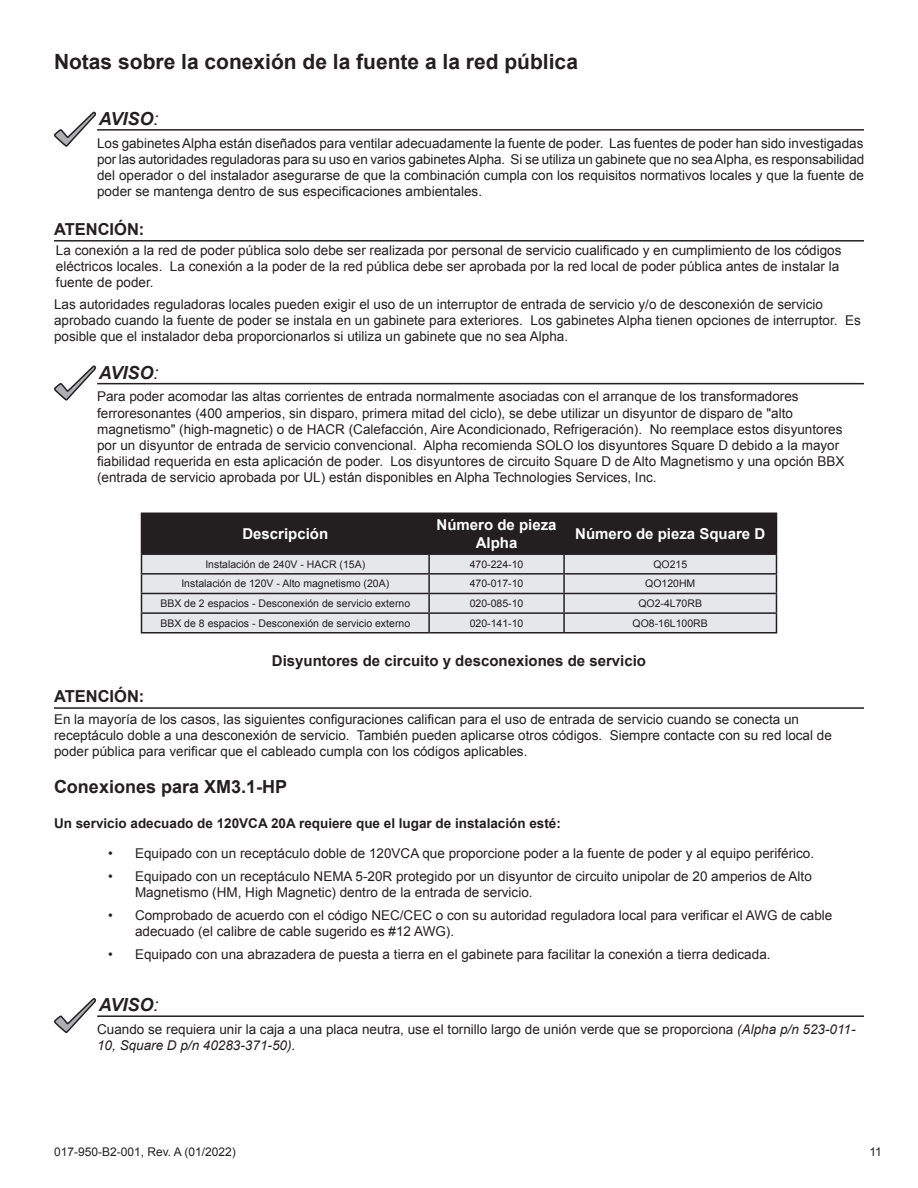
<style>
.page{position:relative;width:918px;height:1188px;background:#fff}
.page>*{position:absolute;margin:0;border:0;box-sizing:border-box;transform-origin:0 0}
.Alpha_X_0{font:700 21px "Arial";color:#231f20}
.t1{font:700 18px "Arial";color:#231f20}
.t2{font:italic 700 18px "Arial";color:#231f20}
.CAUTION{font:700 16.5px "Arial";color:#231f20}
.BodyText{font:700 15px/18px "Arial";color:#fff;text-align:center}
.TableCaption{font:700 15px "Arial";color:#231f20}
.NOTE{font:13.5px/16.2px "Arial";color:#231f20}
.ATTENTION{font:13.5px/16.2px "Arial";color:#231f20}
.t3{font:700 13.5px "Arial";color:#231f20}
.t4{font:12px "Arial";color:#231f20}
.t5{font:10.5px "Arial";color:#231f20}
.s1{font-weight:400}
.s2{font-style:italic}
</style>
<div class="page">
<hr style="left:54px;top:240px;width:810px;height:2px;background:#231f20">
<hr style="left:54px;top:707px;width:810px;height:2px;background:#231f20">
<svg style="left:141px;top:513px;width:636px;height:119px;background:#979698"></svg>
<hr style="left:141px;top:632px;width:288px;height:2px;background:#231f20">
<hr style="left:429px;top:632px;width:135px;height:2px;background:#231f20">
<hr style="left:564px;top:632px;width:213px;height:2px;background:#231f20">
<svg style="left:54px;top:112px;width:43px;height:35px"></svg>
<hr style="left:97px;top:129px;width:767px;height:2px;background:#231f20">
<svg style="left:54px;top:366px;width:44px;height:35px"></svg>
<hr style="left:97px;top:383px;width:767px;height:1px;background:#231f20">
<svg style="left:54px;top:998px;width:42px;height:36px"></svg>
<hr style="left:97px;top:1015px;width:767px;height:2px;background:#231f20">
<p class="Alpha_X_0" style="left:54px;top:48px;width:526px">Notas sobre la conexión de la fuente a la red pública</p>
<p class="t2" style="left:99px;top:106px;width:61px">AVISO<span class="s1">:</span></p>
<p class="NOTE" style="left:97px;top:135px;width:769px;text-align:justify">Los gabinetes Alpha están diseñados para ventilar adecuadamente la fuente de poder. Las fuentes de poder han sido investigadas por las autoridades reguladoras para su uso en varios gabinetes Alpha. Si se utiliza un gabinete que no sea Alpha, es responsabilidad del operador o del instalador asegurarse de que la combinación cumpla con los requisitos normativos locales y que la fuente de poder se mantenga dentro de sus especificaciones ambientales.</p>
<p class="CAUTION" style="left:54px;top:218px;width:92px">ATENCIÓN:</p>
<p class="ATTENTION" style="left:56px;top:242px;width:787px">La conexión a la red de poder pública solo debe ser realizada por personal de servicio cualificado y en cumplimiento de los códigos eléctricos locales. La conexión a la poder de la red pública debe ser aprobada por la red local de poder pública antes de instalar la fuente de poder.</p>
<p class="ATTENTION" style="left:54px;top:296px;width:808px">Las autoridades reguladoras locales pueden exigir el uso de un interruptor de entrada de servicio y/o de desconexión de servicio aprobado cuando la fuente de poder se instala en un gabinete para exteriores. Los gabinetes Alpha tienen opciones de interruptor. Es posible que el instalador deba proporcionarlos si utiliza un gabinete que no sea Alpha.</p>
<p class="t2" style="left:99px;top:360px;width:61px">AVISO<span class="s1">:</span></p>
<p class="NOTE" style="left:97px;top:389px;width:749px">Para poder acomodar las altas corrientes de entrada normalmente asociadas con el arranque de los transformadores ferroresonantes (400 amperios, sin disparo, primera mitad del ciclo), se debe utilizar un disyuntor de disparo de "alto magnetismo" (high-magnetic) o de HACR (Calefacción, Aire Acondicionado, Refrigeración). No reemplace estos disyuntores por un disyuntor de entrada de servicio convencional. Alpha recomienda SOLO los disyuntores Square D debido a la mayor fiabilidad requerida en esta aplicación de poder. Los disyuntores de circuito Square D de Alto Magnetismo y una opción BBX (entrada de servicio aprobada por UL) están disponibles en Alpha Technologies Services, Inc.</p>
<p class="BodyText" style="left:242px;top:525px;width:87px">Descripción</p>
<p class="BodyText" style="left:437px;top:516px;width:122px">Número de pieza<br>Alpha</p>
<p class="BodyText" style="left:575px;top:525px;width:192px">Número de pieza Square D</p>
<p class="t5" style="left:205px;top:557px;width:161px">Instalación de 240V - HACR (15A)</p>
<p class="t5" style="left:470px;top:557px;width:55px">470-224-10</p>
<p class="t5" style="left:653px;top:557px;width:35px">QO215</p>
<p class="t5" style="left:181px;top:577px;width:209px">Instalación de 120V - Alto magnetismo (20A)</p>
<p class="t5" style="left:470px;top:577px;width:55px">470-017-10</p>
<p class="t5" style="left:645px;top:577px;width:52px">QO120HM</p>
<p class="t5" style="left:160px;top:597px;width:251px">BBX de 2 espacios - Desconexión de servicio externo</p>
<p class="t5" style="left:470px;top:597px;width:55px">020-085-10</p>
<p class="t5" style="left:638px;top:597px;width:65px">QO2-4L70RB</p>
<p class="t5" style="left:160px;top:616px;width:251px">BBX de 8 espacios - Desconexión de servicio externo</p>
<p class="t5" style="left:470px;top:616px;width:55px">020-141-10</p>
<p class="t5" style="left:633px;top:616px;width:77px">QO8-16L100RB</p>
<p class="CAUTION" style="left:54px;top:685px;width:92px">ATENCIÓN:</p>
<p class="TableCaption" style="left:272px;top:651px;width:376px">Disyuntores de circuito y desconexiones de servicio</p>
<p class="ATTENTION" style="left:54px;top:711px;width:779px">En la mayoría de los casos, las siguientes configuraciones califican para el uso de entrada de servicio cuando se conecta un receptáculo doble a una desconexión de servicio. También pueden aplicarse otros códigos. Siempre contacte con su red local de poder pública para verificar que el cableado cumpla con los códigos aplicables.</p>
<p class="t1" style="left:54px;top:775px;width:235px">Conexiones para XM3.1-HP</p>
<p class="t3" style="left:54px;top:814px;width:508px">Un servicio adecuado de 120VCA 20A requiere que el lugar de instalación esté:</p>
<p class="NOTE" style="left:108px;top:845px;width:708px">• Equipado con un receptáculo doble de 120VCA que proporcione poder a la fuente de poder y al equipo periférico.</p>
<p class="NOTE" style="left:135px;top:868px;width:678px;text-indent:-27px">• Equipado con un receptáculo NEMA 5-20R protegido por un disyuntor de circuito unipolar de 20 amperios de Alto<br>Magnetismo (HM, High Magnetic) dentro de la entrada de servicio.</p>
<p class="NOTE" style="left:135px;top:907px;width:699px;text-indent:-27px">• Comprobado de acuerdo con el código NEC/CEC o con su autoridad reguladora local para verificar el AWG de cable adecuado (el calibre de cable sugerido es #12 AWG).</p>
<p class="NOTE" style="left:108px;top:946px;width:664px">• Equipado con una abrazadera de puesta a tierra en el gabinete para facilitar la conexión a tierra dedicada.</p>
<p class="t2" style="left:99px;top:993px;width:61px">AVISO<span class="s1">:</span></p>
<p class="NOTE" style="left:97px;top:1021px;width:760px">Cuando se requiera unir la caja a una placa neutra, use el tornillo largo de unión verde que se proporciona <span class="s2">(Alpha p/n 523-011-<br>10, Square D p/n 40283-371-50)</span>.</p>
<p class="t4" style="left:54px;top:1144px;width:183px">017-950-B2-001, Rev. A (01/2022)</p>
<p class="t4" style="left:870px;top:1144px;width:14px">11</p>
</div>
